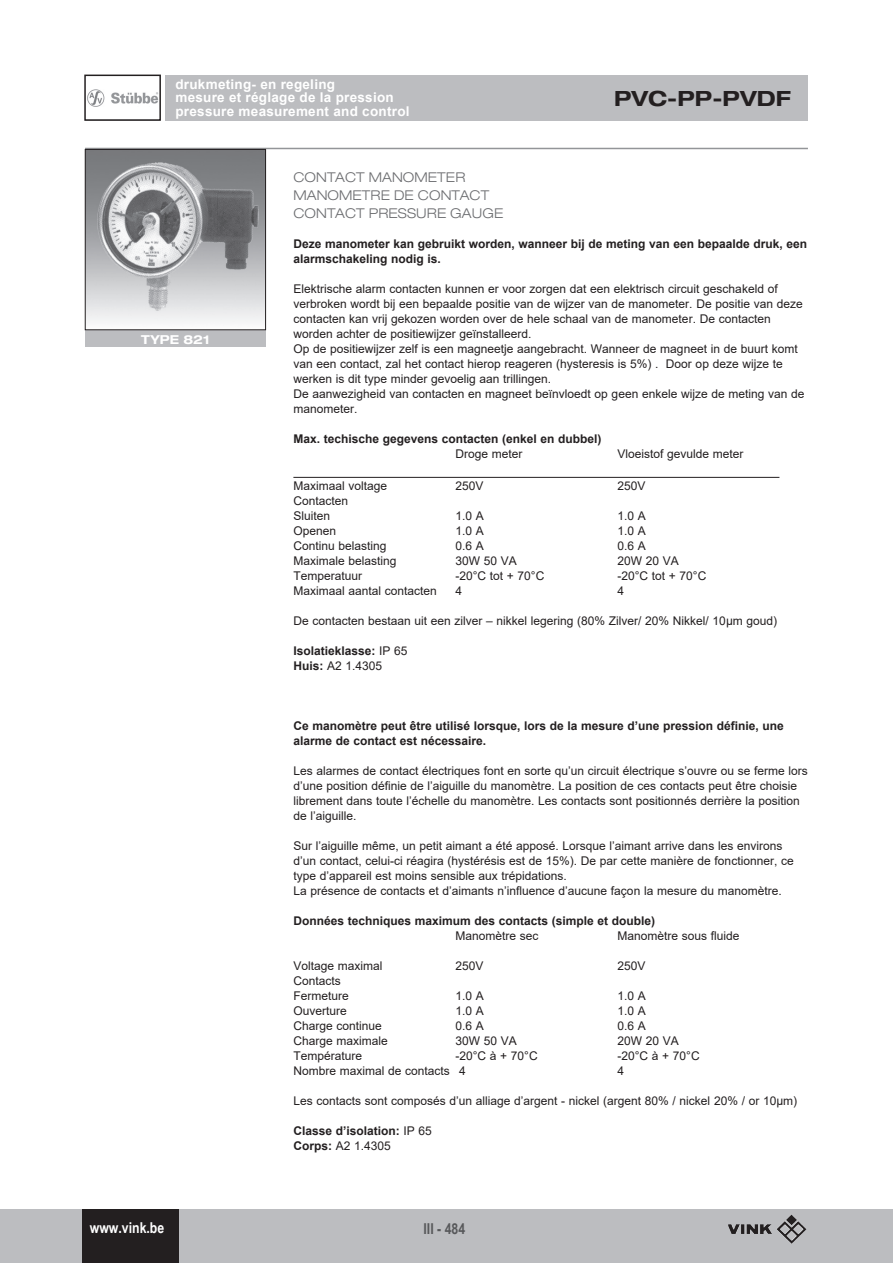
<style>
.page{position:relative;width:893px;height:1263px;background:#fff}
.page>*{position:absolute;margin:0;border:0;box-sizing:border-box;transform-origin:0 0}
.t1{font:700 expanded 21px "Helvetica Neue LT";color:#231f20}
.t2{font:700 15px "Arial Narrow";color:#fff}
.t3{font:700 15px "Arial Narrow";color:#57585a}
.t4{font:700 13.5px/13.5px "Arial";letter-spacing:.02em;color:#fff}
.t5{font:300 expanded 13.5px/18px "Helvetica Neue LT";letter-spacing:.01em;color:#6c6d70}
.t6{font:700 expanded 12.3px "Helvetica Neue LT";letter-spacing:-.005em;color:#fff}
.t7{font:12px/15px "Arial";color:#231f20}
.t8{font:700 12px/15px "Arial";color:#231f20}
.s1{font-weight:400}
</style>
<div class="page">
<div style="left:0;top:1209px;width:893px;height:54px;background:#bcbdc0"></div>
<div style="left:82px;top:1209px;width:96px;height:54px;background:#231f20"></div>
<div style="left:166px;top:75px;width:642px;height:45px;background:#bcbdc0"></div>
<div style="left:84px;top:75px;width:77px;height:46px;border:2px solid #231f20"></div>
<hr style="left:85px;top:148px;width:723px;height:1px;background:#939598">
<img style="left:777px;top:1214px;width:29px;height:30px">
<img style="left:87px;top:89px;width:72px;height:18px">
<hr style="left:293px;top:477px;width:486px;height:1px;background:#231f20">
<div style="left:85px;top:330px;width:181px;height:17px;background:#bcbdc0"></div>
<img style="left:87px;top:151px;width:177px;height:171px">
<div style="left:85px;top:149px;width:181px;height:181px;border:1px solid #231f20"></div>
<p class="t4" style="left:175px;top:77px;width:236px">drukmeting- en regeling<br>mesure et réglage de la pression pressure measurement and control</p>
<h1 class="t1" style="left:614px;top:85px;width:178px">PVC-PP-PVDF</h1>
<p class="t6" style="left:141px;top:332px;width:70px">TYPE 821</p>
<p class="t2" style="left:90px;top:1216px;width:76px">www.vink.be</p>
<p class="t5" style="left:293px;top:168px;width:211px">CONTACT MANOMETER<br>MANOMETRE DE CONTACT<br>CONTACT PRESSURE GAUGE</p>
<p class="t8" style="left:293px;top:236px;width:515px">Deze manometer kan gebruikt worden, wanneer bij de meting van een bepaalde druk, een alarmschakeling nodig is.</p>
<p class="t7" style="left:293px;top:281px;width:513px">Elektrische alarm contacten kunnen er voor zorgen dat een elektrisch circuit geschakeld of verbroken wordt bij een bepaalde positie van de wijzer van de manometer. De positie van deze contacten kan vrij gekozen worden over de hele schaal van de manometer. De contacten worden achter de positiewijzer geïnstalleerd.<br>Op de positiewijzer zelf is een magneetje aangebracht. Wanneer de magneet in de buurt komt van een contact, zal het contact hierop reageren (hysteresis is 5%) . Door op deze wijze te werken is dit type minder gevoelig aan trillingen.<br>De aanwezigheid van contacten en magneet beïnvloedt op geen enkele wijze de meting van de manometer.</p>
<p class="t8" style="left:293px;top:431px;width:310px">Max. techische gegevens contacten (enkel en dubbel)</p>
<p class="t7" style="left:455px;top:446px;width:69px">Droge meter</p>
<p class="t7" style="left:617px;top:446px;width:128px">Vloeistof gevulde meter</p>
<p class="t7" style="left:293px;top:478px;width:95px">Maximaal voltage</p>
<p class="t7" style="left:455px;top:478px;width:30px">250V</p>
<p class="t7" style="left:617px;top:478px;width:30px">250V</p>
<p class="t7" style="left:293px;top:493px;width:56px">Contacten<br>Sluiten</p>
<p class="t7" style="left:455px;top:508px;width:30px">1.0 A</p>
<p class="t7" style="left:617px;top:508px;width:30px">1.0 A</p>
<p class="t7" style="left:293px;top:523px;width:44px">Openen</p>
<p class="t7" style="left:455px;top:523px;width:30px">1.0 A</p>
<p class="t7" style="left:617px;top:523px;width:30px">1.0 A</p>
<p class="t7" style="left:293px;top:538px;width:95px">Continu belasting</p>
<p class="t7" style="left:455px;top:538px;width:30px">0.6 A</p>
<p class="t7" style="left:617px;top:538px;width:30px">0.6 A</p>
<p class="t7" style="left:293px;top:553px;width:105px">Maximale belasting</p>
<p class="t7" style="left:455px;top:553px;width:63px">30W 50 VA</p>
<p class="t7" style="left:617px;top:553px;width:63px">20W 20 VA</p>
<p class="t7" style="left:293px;top:568px;width:70px">Temperatuur</p>
<p class="t7" style="left:455px;top:568px;width:90px">-20°C tot + 70°C</p>
<p class="t7" style="left:617px;top:568px;width:90px">-20°C tot + 70°C</p>
<p class="t7" style="left:293px;top:583px;width:145px">Maximaal aantal contacten</p>
<p class="t7" style="left:455px;top:583px;width:8px">4</p>
<p class="t7" style="left:617px;top:583px;width:8px">4</p>
<p class="t7" style="left:293px;top:613px;width:485px">De contacten bestaan uit een zilver – nikkel legering (80% Zilver/ 20% Nikkel/ 10µm goud)</p>
<p class="t8" style="left:293px;top:644px;width:116px">Isolatieklasse: <span class="s1">IP 65<br></span>Huis: <span class="s1">A2 1.4305</span></p>
<p class="t8" style="left:293px;top:719px;width:492px">Ce manomètre peut être utilisé lorsque, lors de la mesure d’une pression définie, une alarme de contact est nécessaire.</p>
<p class="t7" style="left:293px;top:763px;width:516px">Les alarmes de contact électriques font en sorte qu’un circuit électrique s’ouvre ou se ferme lors d’une position définie de l’aiguille du manomètre. La position de ces contacts peut être choisie librement dans toute l’échelle du manomètre. Les contacts sont positionnés derrière la position de l’aiguille.</p>
<p class="t7" style="left:293px;top:838px;width:502px">Sur l’aiguille même, un petit aimant a été apposé. Lorsque l’aimant arrive dans les environs d’un contact, celui-ci réagira (hystérésis est de 15%). De par cette manière de fonctionner, ce type d’appareil est moins sensible aux trépidations.<br>La présence de contacts et d’aimants n’influence d’aucune façon la mesure du manomètre.</p>
<p class="t8" style="left:293px;top:914px;width:363px">Données techniques maximum des contacts (simple et double)</p>
<p class="t7" style="left:455px;top:928px;width:85px">Manomètre sec</p>
<p class="t7" style="left:617px;top:928px;width:124px">Manomètre sous fluide</p>
<p class="t7" style="left:293px;top:958px;width:91px">Voltage maximal</p>
<p class="t7" style="left:455px;top:958px;width:30px">250V</p>
<p class="t7" style="left:617px;top:958px;width:30px">250V</p>
<p class="t7" style="left:293px;top:973px;width:57px">Contacts<br>Fermeture</p>
<p class="t7" style="left:455px;top:988px;width:30px">1.0 A</p>
<p class="t7" style="left:617px;top:988px;width:30px">1.0 A</p>
<p class="t7" style="left:293px;top:1003px;width:55px">Ouverture</p>
<p class="t7" style="left:455px;top:1003px;width:30px">1.0 A</p>
<p class="t7" style="left:617px;top:1003px;width:30px">1.0 A</p>
<p class="t7" style="left:293px;top:1018px;width:90px">Charge continue</p>
<p class="t7" style="left:455px;top:1018px;width:30px">0.6 A</p>
<p class="t7" style="left:617px;top:1018px;width:30px">0.6 A</p>
<p class="t7" style="left:293px;top:1033px;width:96px">Charge maximale</p>
<p class="t7" style="left:455px;top:1033px;width:63px">30W 50 VA</p>
<p class="t7" style="left:617px;top:1033px;width:63px">20W 20 VA</p>
<p class="t7" style="left:293px;top:1048px;width:70px">Température</p>
<p class="t7" style="left:455px;top:1048px;width:84px">-20°C à + 70°C</p>
<p class="t7" style="left:617px;top:1048px;width:84px">-20°C à + 70°C</p>
<p class="t7" style="left:293px;top:1063px;width:174px">Nombre maximal de contacts 4</p>
<p class="t7" style="left:617px;top:1063px;width:8px">4</p>
<p class="t7" style="left:293px;top:1093px;width:505px">Les contacts sont composés d’un alliage d’argent - nickel (argent 80% / nickel 20% / or 10µm)</p>
<p class="t8" style="left:293px;top:1124px;width:140px">Classe d’isolation: <span class="s1">IP 65<br></span>Corps: <span class="s1">A2 1.4305</span></p>
<p class="t3" style="left:423px;top:1217px;width:43px">III - 484</p>
</div>
